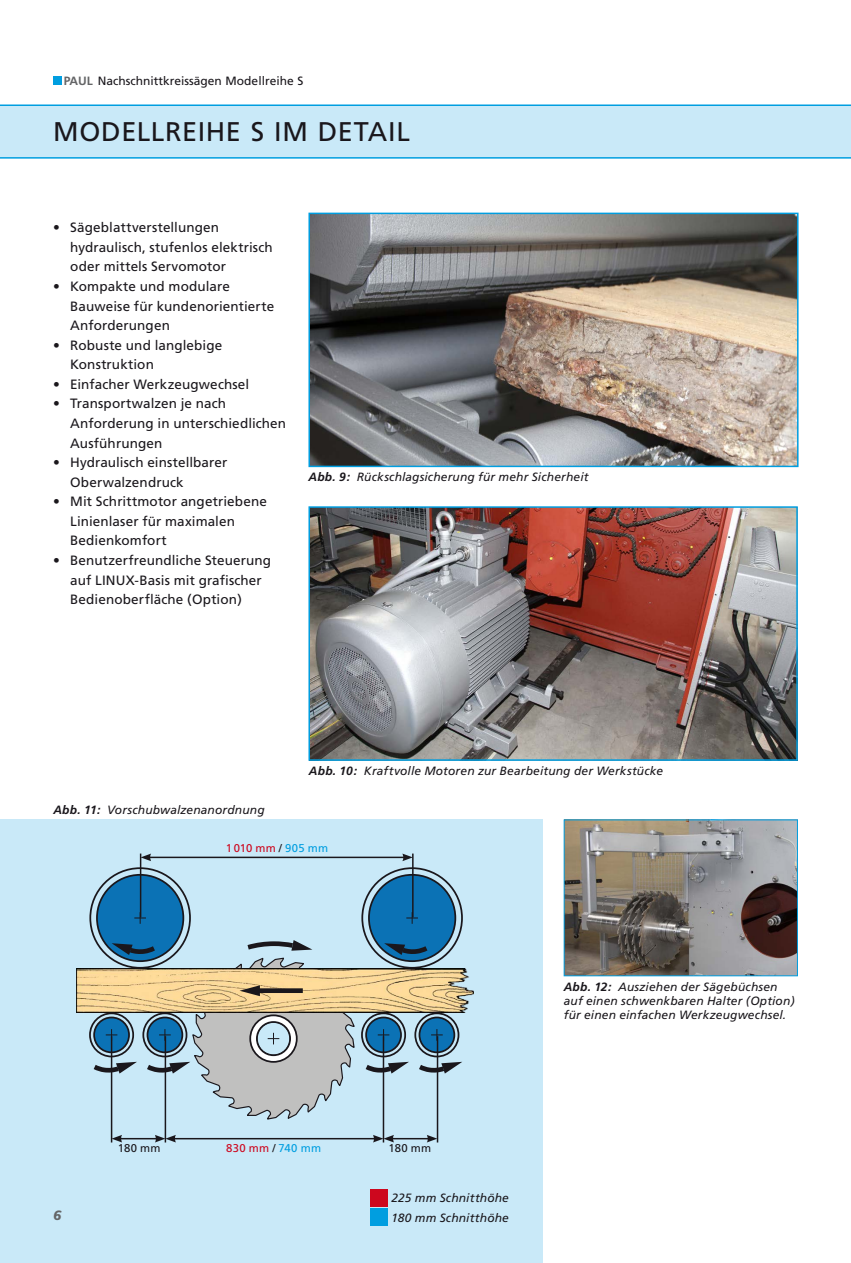
<style>
.page{position:relative;width:851px;height:1263px;background:#fff}
.page>*{position:absolute;margin:0;border:0;box-sizing:border-box;transform-origin:0 0}
.t1{font:27px "Frutiger";letter-spacing:.025em;color:#1a171c}
.t2{font:13.5px/19.5px "Frutiger";letter-spacing:.01em;color:#1a171c}
.t3{font:italic 900 13.5px "Frutiger";color:#646567}
.t4{font:italic 12px/14.4px "Frutiger";letter-spacing:.015em;color:#1a171c}
.t5{font:12px "Frutiger";color:#1a171c}
.t6{font:11.25px "Frutiger";letter-spacing:.02em;color:#cd071e}
.t7{font:11.25px "Frutiger";letter-spacing:.02em;color:#1a171c}
.s1{font-weight:700;color:#646567}
.s2{font-weight:700}
.s3{color:#1a171c}
.s4{color:#009ee0}
</style>
<div class="page">
<div style="left:0;top:819px;width:542px;height:444px;background:#c9e9f8"></div>
<img style="left:77px;top:968px;width:396px;height:45px">
<div style="left:97px;top:875px;width:86px;height:86px;background:#0b72b5;border-radius:50%"></div>
<div style="left:96px;top:874px;width:88px;height:88px;border:2px solid #1a171c;border-radius:50%"></div>
<svg style="left:134px;top:912px;width:12px;height:12px"></svg>
<div style="left:369px;top:875px;width:86px;height:86px;background:#0b72b5;border-radius:50%"></div>
<div style="left:368px;top:874px;width:88px;height:88px;border:2px solid #1a171c;border-radius:50%"></div>
<svg style="left:406px;top:912px;width:12px;height:12px"></svg>
<svg style="left:88px;top:939px;width:374px;height:181px"></svg>
<img style="left:311px;top:216px;width:484px;height:248px">
<div style="left:308px;top:213px;width:490px;height:254px;border:2px solid #009ee0"></div>
<img style="left:311px;top:509px;width:483px;height:249px">
<div style="left:308px;top:506px;width:489px;height:255px;border:2px solid #009ee0"></div>
<img style="left:565px;top:821px;width:230px;height:153px">
<div style="left:563px;top:819px;width:234px;height:157px;border:1px solid #009ee0"></div>
<div style="left:0;top:105px;width:850px;height:53px;background:#c9e9f8"></div>
<hr style="left:0;top:104px;width:850px;height:2px;background:#009ee0">
<hr style="left:0;top:157px;width:850px;height:2px;background:#009ee0">
<div style="left:53px;top:77px;width:9px;height:8px;background:#009ee0"></div>
<hr style="left:140px;top:853px;width:1px;height:64px;background:#1a171c">
<hr style="left:412px;top:853px;width:1px;height:64px;background:#1a171c">
<hr style="left:111px;top:1036px;width:1px;height:106px;background:#1a171c">
<hr style="left:382px;top:1036px;width:2px;height:106px;background:#1a171c">
<hr style="left:165px;top:1036px;width:1px;height:106px;background:#1a171c">
<hr style="left:436px;top:1036px;width:2px;height:106px;background:#1a171c">
<hr style="left:149px;top:857px;width:255px;height:1px;background:#1a171c">
<svg style="left:141px;top:853px;width:10px;height:8px"></svg>
<svg style="left:402px;top:853px;width:11px;height:8px"></svg>
<hr style="left:173px;top:1138px;width:202px;height:1px;background:#1a171c">
<hr style="left:120px;top:1138px;width:37px;height:1px;background:#1a171c">
<svg style="left:112px;top:1135px;width:10px;height:7px"></svg>
<svg style="left:155px;top:1135px;width:21px;height:7px"></svg>
<hr style="left:391px;top:1138px;width:38px;height:1px;background:#1a171c">
<svg style="left:373px;top:1135px;width:21px;height:7px"></svg>
<svg style="left:426px;top:1135px;width:11px;height:7px"></svg>
<div style="left:370px;top:1189px;width:17px;height:17px;background:#cd071e"></div>
<div style="left:370px;top:1209px;width:17px;height:17px;background:#009ee0"></div>
<p class="t5" style="left:64px;top:74px;width:241px"><span class="s1">PAUL</span> Nachschnittkreissägen Modellreihe S</p>
<h1 class="t1" style="left:53px;top:116px;width:358px">MODELLREIHE S IM DETAIL</h1>
<p class="t2" style="left:70px;top:218px;width:204px;text-indent:-17px">• Sägeblattverstellungen hydraulisch, stufenlos elektrisch oder mittels Servomotor</p>
<p class="t2" style="left:70px;top:277px;width:205px;text-indent:-17px">• Kompakte und modulare<br>Bauweise für kundenorientierte<br>Anforderungen</p>
<p class="t2" style="left:70px;top:335px;width:154px;text-indent:-17px">• Robuste und langlebige<br>Konstruktion</p>
<p class="t2" style="left:53px;top:374px;width:198px">• Einfacher Werkzeugwechsel</p>
<p class="t2" style="left:70px;top:394px;width:217px;text-indent:-17px">• Transportwalzen je nach<br>Anforderung in unterschiedlichen<br>Ausführungen</p>
<p class="t2" style="left:70px;top:453px;width:159px;text-indent:-17px">• Hydraulisch einstellbarer<br>Oberwalzendruck</p>
<p class="t2" style="left:70px;top:492px;width:198px;text-indent:-17px">• Mit Schrittmotor angetriebene<br>Linienlaser für maximalen<br>Bedienkomfort</p>
<p class="t2" style="left:70px;top:551px;width:202px;text-indent:-17px">• Benutzerfreundliche Steuerung auf LINUX-Basis mit grafischer<br>Bedienoberfläche (Option)</p>
<p class="t4" style="left:308px;top:470px;width:281px"><span class="s2">Abb. 9:</span> Rückschlagsicherung für mehr Sicherheit</p>
<p class="t4" style="left:53px;top:803px;width:213px"><span class="s2">Abb. 11:</span> Vorschubwalzenanordnung</p>
<p class="t4" style="left:309px;top:764px;width:355px"><span class="s2">Abb. 10:</span> Kraftvolle Motoren zur Bearbeitung der Werkstücke</p>
<p class="t3" style="left:53px;top:1208px;width:10px">6</p>
<p class="t6" style="left:226px;top:841px;width:104px">1010 mm <span class="s3">/</span> <span class="s4">905 mm</span></p>
<p class="t6" style="left:226px;top:1141px;width:96px">830 mm <span class="s3">/</span> <span class="s4">740 mm</span></p>
<p class="t7" style="left:118px;top:1141px;width:44px">180 mm</p>
<p class="t7" style="left:388px;top:1141px;width:44px">180 mm</p>
<p class="t4" style="left:391px;top:1191px;width:119px">225 mm Schnitthöhe</p>
<p class="t4" style="left:391px;top:1211px;width:119px">180 mm Schnitthöhe</p>
<p class="t4" style="left:563px;top:979px;width:232px"><span class="s2">Abb. 12:</span> Ausziehen der Sägebüchsen auf einen schwenkbaren Halter (Option) für einen einfachen Werkzeugwechsel.</p>
</div>
